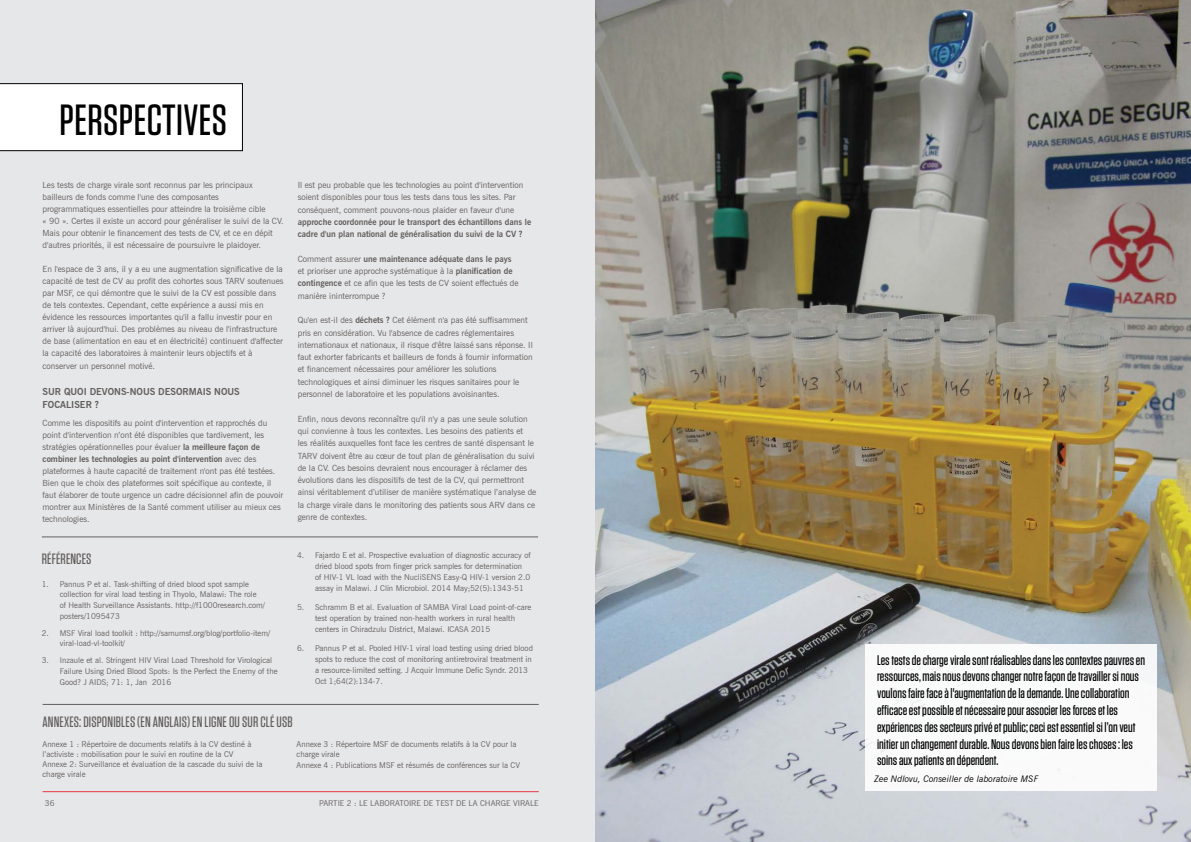
<style>
.page{position:relative;width:1191px;height:842px;background:#fff}
.page>*{position:absolute;margin:0;border:0;box-sizing:border-box;transform-origin:0 0}
.t1{font:500 43.6px "Tungsten";letter-spacing:.01em;color:#000}
.t2{font:500 15px "Tungsten";letter-spacing:.01em;color:#635e5e}
.t3{font:500 14px/16.8px "Tungsten";color:#000}
.t4{font:700 9.5px/13px "News Gothic BT";color:#635e5e}
.t5{font:italic 9px "News Gothic BT";color:#000}
.t6{font:8.5px/12px "News Gothic BT";color:#635e5e}
.t7{font:700 8.5px/12.3px "News Gothic BT";color:#635e5e}
.t8{font:8px/10.8px "News Gothic BT";color:#635e5e}
.s1{font-weight:700}
</style>
<div class="page">
<div style="left:0;top:0;width:595px;height:842px;background:#e6e7e8"></div>
<div style="left:0;top:83px;width:243px;height:68px;background:#fff"></div>
<hr style="left:43px;top:791px;width:496px;height:1px;background:#e63840">
<hr style="left:43px;top:704px;width:496px;height:1px;background:#635e5e">
<hr style="left:42px;top:537px;width:496px;height:1px;background:#635e5e">
<img style="left:595px;top:0;width:596px;height:842px">
<div style="left:865px;top:644px;width:292px;height:147px;background:#fff"></div>
<h1 class="t1" style="left:59px;top:97px;width:169px">PERSPECTIVES</h1>
<p class="t6" style="left:43px;top:179px;width:242px">Les tests de charge virale sont reconnus par les principaux bailleurs de fonds comme l'une des composantes programmatiques essentielles pour atteindre la troisième cible<br>« 90 ». Certes il existe un accord pour généraliser le suivi de la CV.<br>Mais pour obtenir le financement des tests de CV, et ce en dépit d'autres priorités, il est nécessaire de poursuivre le plaidoyer.</p>
<p class="t6" style="left:43px;top:263px;width:242px">En l'espace de 3 ans, il y a eu une augmentation significative de la capacité de test de CV au profit des cohortes sous TARV soutenues par MSF, ce qui démontre que le suivi de la CV est possible dans de tels contextes. Cependant, cette expérience a aussi mis en évidence les ressources importantes qu'il a fallu investir pour en arriver là aujourd'hui. Des problèmes au niveau de l'infrastructure de base (alimentation en eau et en électricité) continuent d'affecter la capacité des laboratoires à maintenir leurs objectifs et à</p>
<p class="t6" style="left:43px;top:360px;width:114px">conserver un personnel motivé.</p>
<p class="t4" style="left:43px;top:385px;width:199px">SUR QUOI DEVONS-NOUS DESORMAIS NOUS<br>FOCALISER ?</p>
<p class="t6" style="left:43px;top:416px;width:242px">Comme les dispositifs au point d'intervention et rapprochés du point d'intervention n’ont été disponibles que tardivement, les stratégies opérationnelles pour évaluer <span class="s1">la meilleure façon de combiner les technologies au point d'intervention</span> avec des plateformes à haute capacité de traitement n'ont pas été testées.<br>Bien que le choix des plateformes soit spécifique au contexte, il faut élaborer de toute urgence un cadre décisionnel afin de pouvoir montrer aux Ministères de la Santé comment utiliser au mieux ces technologies.</p>
<h2 class="t2" style="left:42px;top:551px;width:46px">RÉFÉRENCEs</h2>
<p class="t8" style="left:60px;top:578px;width:207px;text-indent:-18px">1. Pannus P et al. Task-shifting of dried blood spot sample collection for viral load testing in Thyolo, Malawi: The role<br>of Health Surveillance Assistants. http://f1000research.com/ posters/1095473</p>
<p class="t8" style="left:60px;top:627px;width:212px;text-indent:-18px">2. MSF Viral load toolkit : http://samumsf.org/blog/portfolio-item/ viral-load-vl-toolkit/</p>
<p class="t8" style="left:60px;top:655px;width:219px;text-indent:-18px">3. Inzaule et al. Stringent HIV Viral Load Threshold for Virological<br>Failure Using Dried Blood Spots: Is the Perfect the Enemy of the<br>Good? J AIDS; 71: 1, Jan 2016</p>
<p class="t6" style="left:298px;top:179px;width:227px;line-height:12.3px">Il est peu probable que les technologies au point d'intervention soient disponibles pour tous les tests dans tous les sites. Par conséquent, comment pouvons-nous plaider en faveur d'une</p>
<p class="t7" style="left:298px;top:216px;width:235px">approche coordonnée pour le transport des échantillons dans le cadre d'un plan national de généralisation du suivi de la CV ?</p>
<p class="t6" style="left:298px;top:252px;width:222px;line-height:12.3px">Comment assurer <span class="s1">une maintenance adéquate dans le pays </span>et prioriser une approche systématique à la <span class="s1">planification de contingence</span> et ce afin que les tests de CV soient effectués de manière ininterrompue ?</p>
<p class="t6" style="left:298px;top:314px;width:237px;line-height:12.3px">Qu'en est-il des <span class="s1">déchets ?</span> Cet élément n'a pas été suffisamment pris en considération. Vu l'absence de cadres réglementaires internationaux et nationaux, il risque d'être laissé sans réponse. Il faut exhorter fabricants et bailleurs de fonds à fournir information et financement nécessaires pour améliorer les solutions technologiques et ainsi diminuer les risques sanitaires pour le personnel de laboratoire et les populations avoisinantes.</p>
<p class="t6" style="left:298px;top:412px;width:240px;line-height:12.3px">Enfin, nous devons reconnaître qu'il n'y a pas une seule solution qui convienne à tous les contextes. Les besoins des patients et<br>les réalités auxquelles font face les centres de santé dispensant le TARV doivent être au cœur de tout plan de généralisation du suivi de la CV. Ces besoins devraient nous encourager à réclamer des évolutions dans les dispositifs de test de la CV, qui permettront ainsi véritablement d’utiliser de manière systématique l’analyse de la charge virale dans le monitoring des patients sous ARV dans ce genre de contextes.</p>
<p class="t8" style="left:315px;top:550px;width:217px;text-indent:-18px">4. Fajardo E et al. Prospective evaluation of diagnostic accuracy of dried blood spots from finger prick samples for determination<br>of HIV-1 VL load with the NucliSENS Easy-Q HIV-1 version 2.0 assay in Malawi. J Clin Microbiol. 2014 May;52(5):1343-51</p>
<p class="t8" style="left:315px;top:602px;width:218px;text-indent:-18px">5. Schramm B et al. Evaluation of SAMBA Viral Load point-of-care test operation by trained non-health workers in rural health centers in Chiradzulu District, Malawi. ICASA 2015</p>
<p class="t8" style="left:315px;top:643px;width:219px;text-indent:-18px">6. Pannus P et al. Pooled HIV-1 viral load testing using dried blood spots to reduce the cost of monitoring antiretroviral treatment in a resource-limited setting. J Acquir Immune Defic Syndr. 2013<br>Oct 1;64(2):134-7.</p>
<h2 class="t2" style="left:43px;top:713px;width:65px">ANNEXES: DISPONIBLE</h2>
<h2 class="t2" style="left:130px;top:713px;width:29px">S (EN ANGLAI</h2>
<h2 class="t2" style="left:182px;top:713px;width:29px">S) EN LIGNE</h2>
<h2 class="t2" style="left:229px;top:713px;width:64px">OU SUR CLÉ USB</h2>
<p class="t8" style="left:43px;top:739px;width:221px;line-height:10px">Annexe 1 : Répertoire de documents relatifs à la CV destiné à l’activiste : mobilisation pour le suivi en routine de la CV<br>Annexe 2: Surveillance et évaluation de la cascade du suivi de la charge virale</p>
<p class="t8" style="left:297px;top:739px;width:221px;line-height:10px">Annexe 3 : Répertoire MSF de documents relatifs à la CV pour la charge virale</p>
<p class="t8" style="left:297px;top:760px;width:225px">Annexe 4 : Publications MSF et résumés de conférences sur la CV</p>
<p class="t8" style="left:45px;top:797px;width:11px">36</p>
<p class="t8" style="left:319px;top:797px;width:221px">PARTIE 2 : LE LABORATOIRE DE TEST DE LA CHARGE VIRALE</p>
<p class="t3" style="left:877px;top:651px;width:269px">Les tests de charge virale sont réalisables dans les contextes pauvres en ressources, mais nous devons changer notre façon de travailler si nous voulons faire face à l'augmentation de la demande. Une collaboration efficace est possible et nécessaire pour associer les forces et les expériences des secteurs privé et public; ceci est essentiel si l’on veut initier un changement durable. Nous devons bien faire les choses : les soins aux patients en dépendent.</p>
<p class="t5" style="left:874px;top:773px;width:166px">Zee Ndlovu, Conseiller de laboratoire MSF</p>
</div>
